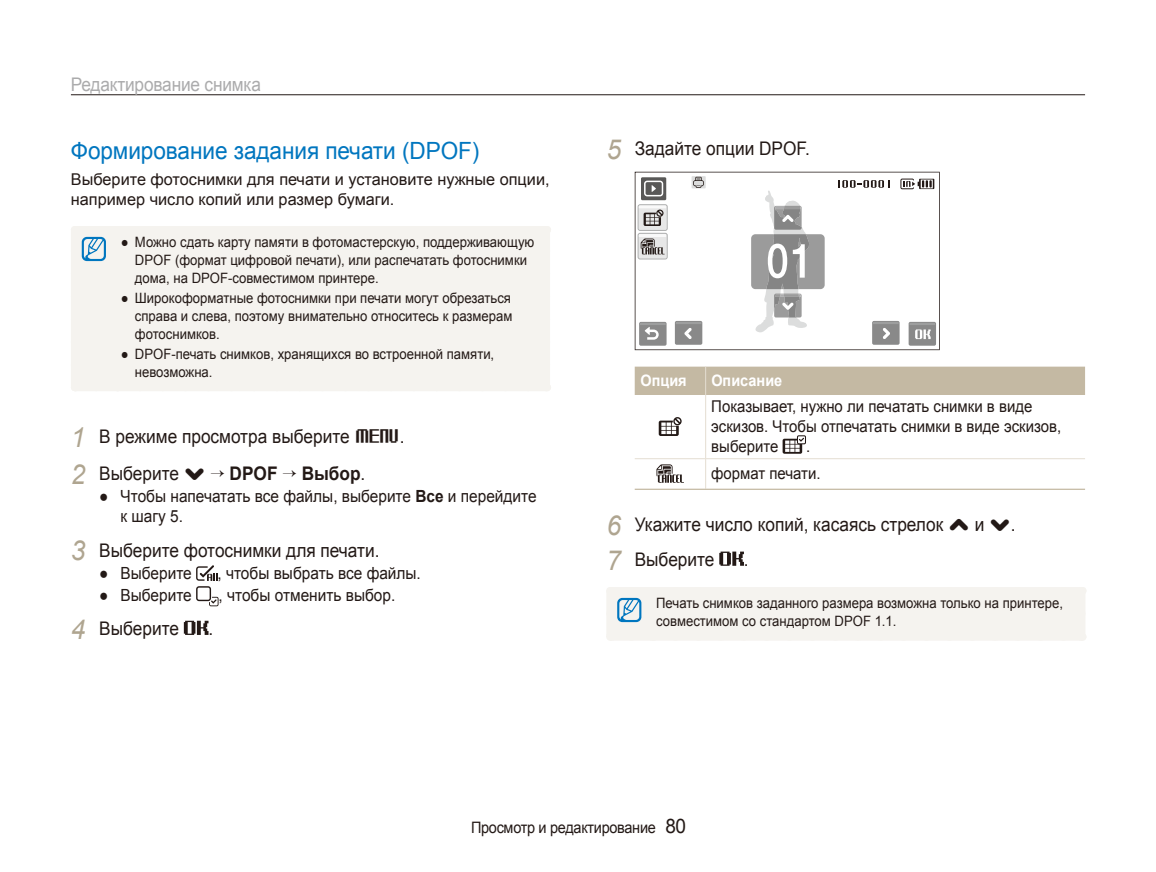
<style>
.page{position:relative;width:1156px;height:872px;background:#fff}
.page>*{position:absolute;margin:0;border:0;box-sizing:border-box;transform-origin:0 0}
.t1{font:23.75px "Arial";letter-spacing:-.005em;color:#0076bf;scale:.95 1}
.t2{font:18.75px/34.5px "Arial";color:#231916;scale:.92 1}
.t3{font:18.75px "Arial";letter-spacing:-.01em;color:#ababac;scale:.92 1}
.t4{font:700 18.75px "Arial";color:#231916;scale:.92 1}
.t5{font:16.75px/20.5px "Arial";color:#231916;scale:.92 1}
.t6{font:16.25px/20px "Arial";color:#231916;scale:.92 1}
.t7{font:16.25px/20px "Arial";color:#231916}
.t8{font:15.75px "Arial";letter-spacing:-.02em;color:#231916;scale:.92 1}
.t9{font:700 15.75px "Arial";color:#fff;scale:.92 1}
.t10{font:14.25px/18px "Arial";color:#231916;scale:.92 1}
.s1{font-style:italic;font-size:27.5px;color:#afa590}
.s2{font-family:"ST1000"}
.s3{font-weight:400}
.s4{font-weight:700}
.s5{font-size:20px}
</style>
<div class="page">
<hr style="left:71px;top:94px;width:1013px;height:1px;background:#231916">
<svg style="left:634px;top:172px;width:305px;height:178px"></svg>
<div style="left:908px;top:322px;width:27px;height:24px;background:#898989;border-radius:2px"></div>
<svg style="left:909px;top:323px;width:26px;height:16px"></svg>
<div style="left:639px;top:322px;width:27px;height:24px;background:#898989;border-radius:2px"></div>
<svg style="left:639px;top:323px;width:26px;height:17px"></svg>
<svg style="left:641px;top:177px;width:25px;height:23px"></svg>
<svg style="left:838px;top:180px;width:51px;height:8px"></svg>
<svg style="left:644px;top:181px;width:19px;height:15px"></svg>
<svg style="left:751px;top:190px;width:73px;height:142px"></svg>
<div style="left:674px;top:321px;width:28px;height:24px;background:#898989;border-radius:2px"></div>
<svg style="left:676px;top:322px;width:25px;height:17px"></svg>
<div style="left:871px;top:321px;width:28px;height:24px;background:#898989;border-radius:2px"></div>
<svg style="left:872px;top:322px;width:26px;height:17px"></svg>
<svg style="left:637px;top:204px;width:30px;height:55px;background:#bfbdbc"></svg>
<svg style="left:691px;top:176px;width:14px;height:12px"></svg>
<svg style="left:693px;top:177px;width:10px;height:11px"></svg>
<svg style="left:900px;top:179px;width:34px;height:10px"></svg>
<div style="left:634px;top:366px;width:450px;height:29px;background:#c4b9a3"></div>
<hr style="left:705px;top:395px;width:1px;height:63px;background:#e4ded2">
<hr style="left:634px;top:458px;width:450px;height:1px;background:#e4ded2">
<svg style="left:705px;top:459px;width:1px;height:29px"></svg>
<hr style="left:634px;top:488px;width:450px;height:2px;background:#c4b9a3">
<svg style="left:658px;top:417px;width:23px;height:19px"></svg>
<svg style="left:782px;top:435px;width:23px;height:19px"></svg>
<svg style="left:656px;top:464px;width:27px;height:19px"></svg>
<svg style="left:719px;top:551px;width:24px;height:15px"></svg>
<div style="left:606px;top:587px;width:479px;height:53px;background:#f5f3ef"></div>
<div style="left:78px;top:233px;width:464px;height:151px;background:#f5f3ef"></div>
<div style="left:75px;top:226px;width:42px;height:7px;background:#f5f3ef"></div>
<div style="left:71px;top:230px;width:7px;height:157px;background:#f5f3ef"></div>
<div style="left:117px;top:226px;width:429px;height:7px;background:#f5f3ef"></div>
<div style="left:542px;top:230px;width:8px;height:157px;background:#f5f3ef"></div>
<div style="left:75px;top:384px;width:42px;height:7px;background:#f5f3ef"></div>
<div style="left:117px;top:384px;width:429px;height:7px;background:#f5f3ef"></div>
<svg style="left:71px;top:226px;width:36px;height:139px"></svg>
<svg style="left:196px;top:565px;width:22px;height:41px"></svg>
<svg style="left:184px;top:620px;width:24px;height:15px"></svg>
<h2 class="t3" style="left:71px;top:72px;width:208px">Редактирование снимка</h2>
<h1 class="t1" style="left:71px;top:135px;width:431px">Формирование задания печати (DPOF)</h1>
<p class="t7" style="left:71px;top:169px;width:480px">Выберите фотоснимки для печати и установите нужные опции, например число копий или размер бумаги.</p>
<p class="t10" style="left:135px;top:233px;width:435px;text-indent:-14px">● Можно сдать карту памяти в фотомастерскую, поддерживающую<br>DPOF (формат цифровой печати), или распечатать фотоснимки дома, на DPOF-совместимом принтере.</p>
<p class="t10" style="left:135px;top:289px;width:412px;text-align:justify;text-indent:-14px">● Широкоформатные фотоснимки при печати могут обрезаться справа и слева, поэтому внимательно относитесь к размерам фотоснимков.</p>
<p class="t10" style="left:135px;top:345px;width:392px;text-indent:-14px">● DPOF-печать снимков, хранящихся во встроенной памяти, невозможна.</p>
<h2 class="t2" style="left:71px;top:419px;width:364px;line-height:36.5px"><span class="s1">1</span> В режиме просмотра выберите <span class="s2">M</span>.<br><span class="s1">2</span> Выберите <span class="s2">.</span></h2>
<h2 class="t4" style="left:229px;top:463px;width:54px">DPOF</h2>
<h2 class="t4" style="left:301px;top:463px;width:71px">Выбор<span class="s3">.</span></h2>
<p class="t5" style="left:120px;top:486px;width:453px;text-indent:-21px">● Чтобы напечатать все файлы, выберите <span class="s4">Все</span> и перейдите к шагу 5.</p>
<h2 class="t2" style="left:71px;top:533px;width:337px"><span class="s1">3</span> Выберите фотоснимки для печати.</h2>
<p class="t5" style="left:99px;top:562px;width:102px">● Выберите</p>
<p class="t5" style="left:217px;top:562px;width:222px">, чтобы выбрать все файлы.</p>
<p class="t5" style="left:99px;top:584px;width:102px">● Выберите</p>
<p class="t5" style="left:218px;top:584px;width:194px">, чтобы отменить выбор.</p>
<h2 class="t2" style="left:71px;top:611px;width:119px"><span class="s1">4</span> Выберите</h2>
<h2 class="t2" style="left:208px;top:611px;width:7px">.</h2>
<h2 class="t2" style="left:606px;top:132px;width:223px"><span class="s1">5</span> Задайте опции DPOF.</h2>
<p class="t9" style="left:640px;top:371px;width:52px">Опция</p>
<p class="t9" style="left:711px;top:371px;width:79px">Описание</p>
<p class="t6" style="left:711px;top:396px;width:382px">Показывает, нужно ли печатать снимки в виде эскизов. Чтобы отпечатать снимки в виде эскизов, выберите</p>
<p class="t6" style="left:711px;top:432px;width:120px;line-height:27.5px;text-indent:95px">. формат печати.</p>
<h2 class="t2" style="left:606px;top:508px;width:446px"><span class="s1">6</span> Укажите число копий, касаясь стрелок <span class="s2">,</span> и <span class="s2">.</span>.<br><span class="s1">7</span> Выберите</h2>
<h2 class="t2" style="left:743px;top:542px;width:7px">.</h2>
<p class="t10" style="left:656px;top:594px;width:443px">Печать снимков заданного размера возможна только на принтере, совместимом со стандартом DPOF 1.1.</p>
<p class="t8" style="left:471px;top:817px;width:235px">Просмотр и редактирование <span class="s5">80</span></p>
</div>
